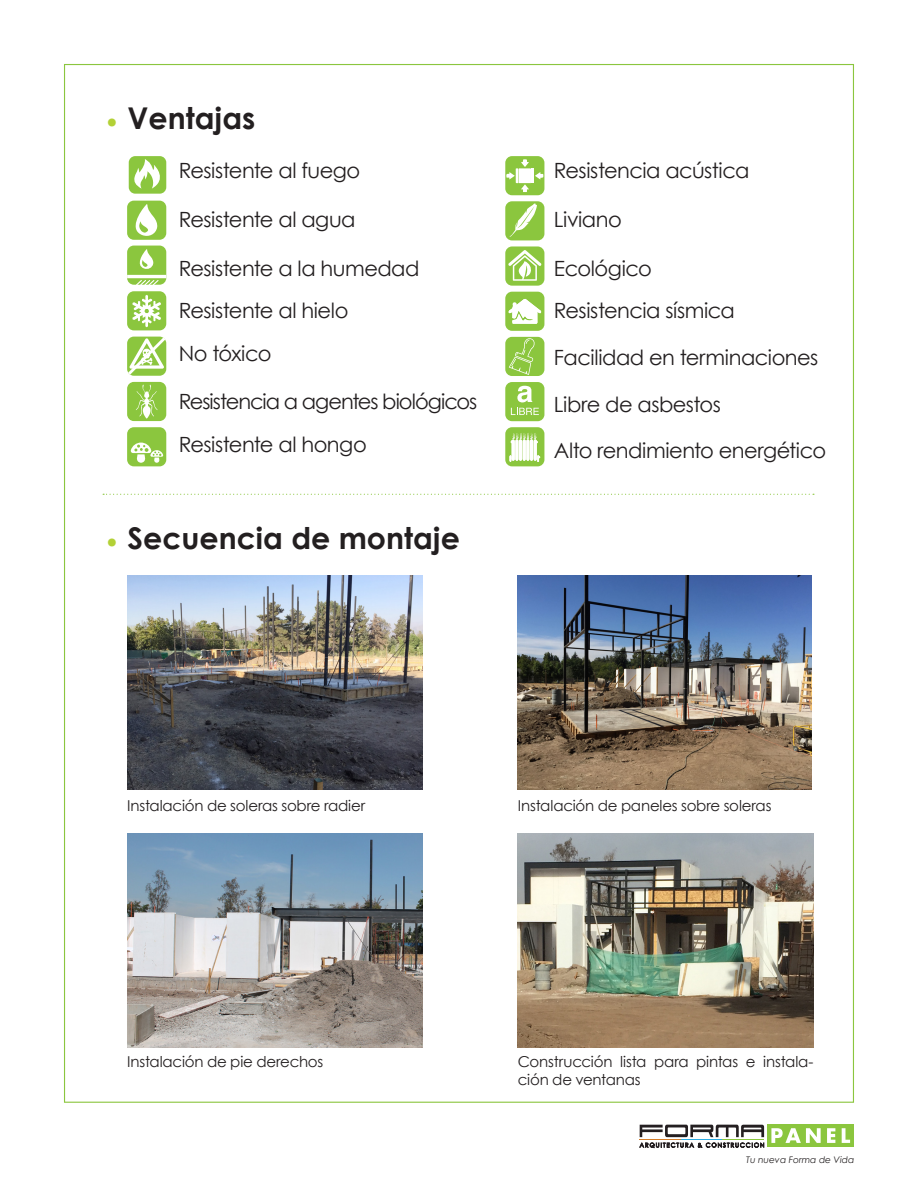
<style>
.page{position:relative;width:918px;height:1188px;background:#fff}
.page>*{position:absolute;margin:0;border:0;box-sizing:border-box;transform-origin:0 0}
.t1{font:700 30px "Century Gothic";color:#231f20}
.t2{font:21px "Century Gothic";letter-spacing:-.025em;color:#231f20}
.t3{font:21px "Century Gothic";letter-spacing:-.05em;color:#231f20}
.t4{font:15px/18px "Century Gothic";letter-spacing:-.01em;color:#231f20}
.t5{font:italic 9px "Century Gothic";color:#231f20}
.s1{font-family:"Minion Pro";font-weight:400;color:#b3d136}
</style>
<div class="page">
<div style="left:767px;top:1125px;width:87px;height:22px;background:#8bc63e"></div>
<svg style="left:640px;top:1125px;width:124px;height:12px"></svg>
<svg style="left:640px;top:1143px;width:124px;height:5px"></svg>
<hr style="left:640px;top:1140px;width:41px;height:1px;background:#d47d29">
<hr style="left:681px;top:1140px;width:42px;height:1px;background:#2babe3">
<hr style="left:723px;top:1140px;width:41px;height:1px;background:#8bc63e">
<svg style="left:771px;top:1128px;width:79px;height:15px"></svg>
<svg style="left:103px;top:494px;width:711px;height:1px"></svg>
<div style="left:129px;top:156px;width:37px;height:38px;background:#8bc63e;border-radius:6px"></div>
<svg style="left:134px;top:159px;width:33px;height:30px"></svg>
<div style="left:505px;top:156px;width:39px;height:39px;background:#8bc63e;border-radius:7px"></div>
<svg style="left:506px;top:159px;width:38px;height:33px"></svg>
<div style="left:505px;top:427px;width:39px;height:39px;background:#8bc63e;border-radius:7px"></div>
<svg style="left:509px;top:433px;width:32px;height:29px"></svg>
<div style="left:505px;top:292px;width:39px;height:39px;background:#8bc63e;border-radius:7px"></div>
<svg style="left:509px;top:299px;width:32px;height:25px"></svg>
<div style="left:127px;top:201px;width:39px;height:39px;background:#8bc63e;border-radius:7px"></div>
<svg style="left:136px;top:204px;width:22px;height:32px"></svg>
<div style="left:127px;top:246px;width:39px;height:39px;background:#8bc63e;border-radius:7px"></div>
<svg style="left:140px;top:249px;width:14px;height:20px"></svg>
<hr style="left:127px;top:275px;width:39px;height:3px;background:#fff">
<svg style="left:135px;top:280px;width:25px;height:5px"></svg>
<div style="left:127px;top:291px;width:39px;height:39px;background:#8bc63e;border-radius:7px"></div>
<svg style="left:133px;top:295px;width:28px;height:32px"></svg>
<svg style="left:127px;top:336px;width:40px;height:40px"></svg>
<div style="left:127px;top:427px;width:39px;height:39px;background:#8bc63e;border-radius:7px"></div>
<svg style="left:131px;top:443px;width:32px;height:20px"></svg>
<div style="left:127px;top:382px;width:39px;height:39px;background:#8bc63e;border-radius:7px"></div>
<svg style="left:136px;top:385px;width:22px;height:34px"></svg>
<div style="left:505px;top:201px;width:39px;height:39px;background:#8bc63e;border-radius:7px"></div>
<svg style="left:509px;top:203px;width:28px;height:34px"></svg>
<div style="left:505px;top:246px;width:39px;height:40px;background:#8bc63e;border-radius:7px"></div>
<svg style="left:508px;top:250px;width:34px;height:31px"></svg>
<div style="left:505px;top:337px;width:39px;height:39px;background:#8bc63e;border-radius:7px"></div>
<svg style="left:509px;top:338px;width:26px;height:37px"></svg>
<div style="left:505px;top:382px;width:39px;height:39px;background:#8bc63e;border-radius:7px"></div>
<svg style="left:517px;top:386px;width:15px;height:16px"></svg>
<svg style="left:511px;top:408px;width:28px;height:7px"></svg>
<img style="left:127px;top:576px;width:296px;height:214px">
<img style="left:127px;top:833px;width:296px;height:214px">
<img style="left:518px;top:576px;width:294px;height:214px">
<img style="left:518px;top:833px;width:296px;height:214px">
<p class="t1" style="left:106px;top:99px;width:151px"><span class="s1">•</span> Ventajas</p>
<p class="t2" style="left:179px;top:156px;width:183px">Resistente al fuego</p>
<p class="t2" style="left:179px;top:204px;width:178px">Resistente al agua</p>
<p class="t2" style="left:179px;top:253px;width:242px">Resistente a la humedad</p>
<p class="t2" style="left:179px;top:296px;width:171px">Resistente al hielo</p>
<p class="t2" style="left:179px;top:338px;width:94px">No tóxico</p>
<p class="t3" style="left:179px;top:387px;width:300px">Resistencia a agentes biológicos</p>
<p class="t2" style="left:179px;top:430px;width:190px">Resistente al hongo</p>
<p class="t1" style="left:106px;top:519px;width:355px"><span class="s1">•</span> Secuencia de montaje</p>
<p class="t2" style="left:554px;top:156px;width:197px">Resistencia acústica</p>
<p class="t2" style="left:554px;top:204px;width:69px">Liviano</p>
<p class="t2" style="left:554px;top:253px;width:99px">Ecológico</p>
<p class="t2" style="left:554px;top:296px;width:182px">Resistencia sísmica</p>
<p class="t2" style="left:554px;top:343px;width:266px">Facilidad en terminaciones</p>
<p class="t2" style="left:554px;top:389px;width:169px">Libre de asbestos</p>
<p class="t2" style="left:554px;top:436px;width:274px">Alto rendimiento energético</p>
<p class="t4" style="left:127px;top:796px;width:240px">Instalación de soleras sobre radier</p>
<p class="t4" style="left:127px;top:1053px;width:198px">Instalación de pie derechos</p>
<p class="t4" style="left:518px;top:796px;width:255px">Instalación de paneles sobre soleras</p>
<p class="t4" style="left:518px;top:1053px;width:297px">Construcción lista para pintas e instala&shy;ción de ventanas</p>
<p class="t5" style="left:746px;top:1154px;width:110px">Tu nueva Forma de Vida</p>
</div>
